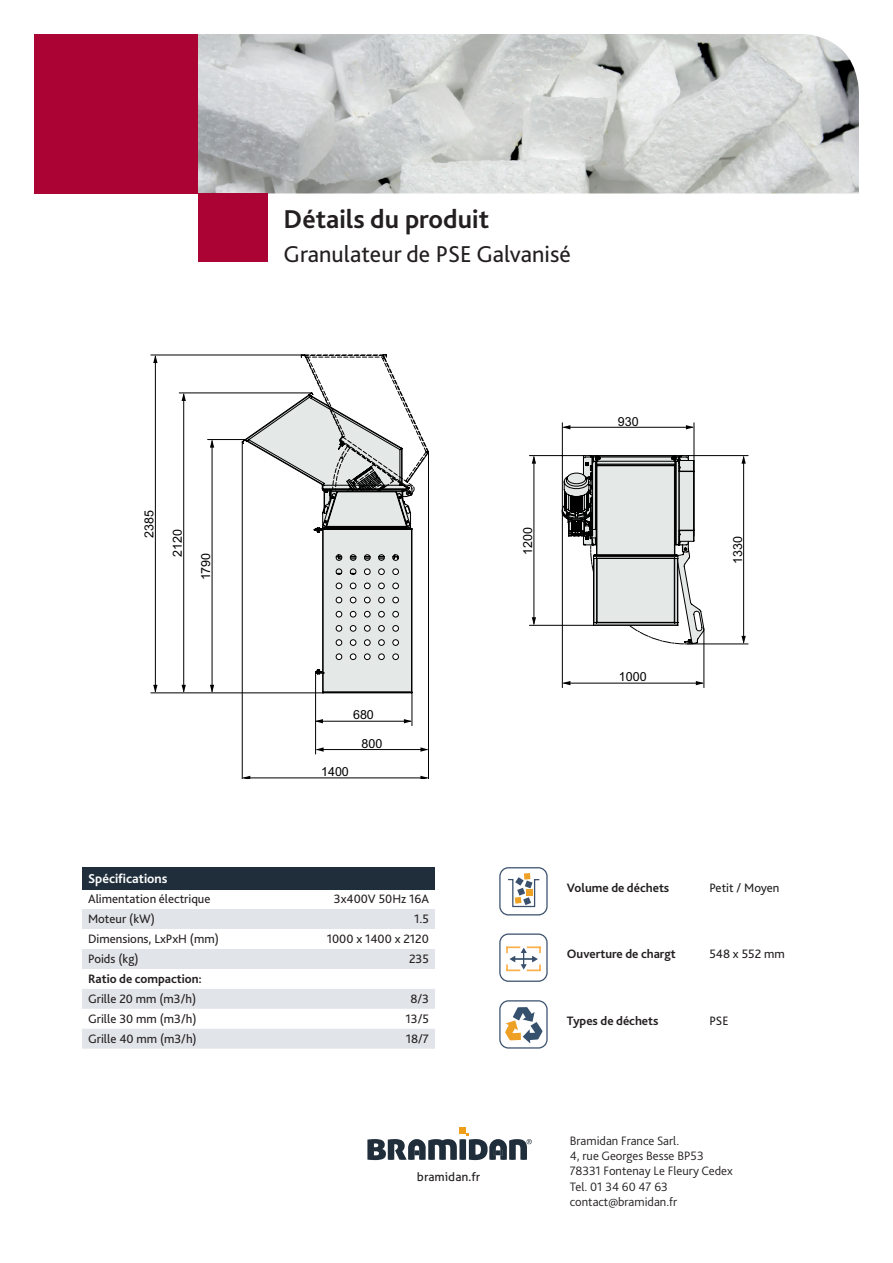
<style>
.page{position:relative;width:893px;height:1263px;background:#fff}
.page>*{position:absolute;margin:0;border:0;box-sizing:border-box;transform-origin:0 0}
.t1{font:700 27px "Bliss Pro";color:#231f20}
.t2{font:24px "Bliss Pro";color:#231f20}
.t3{font:700 13.5px "Bliss Pro";color:#fff}
.t4{font:12.75px "Bliss Pro";color:#231f20}
.t5{font:300 12.75px/15.3px "Bliss Pro";color:#231f20}
.t6{font:700 12.75px "Bliss Pro";color:#231f20}
.t7{font:12.45px "Arial";color:#000001}
.t8{font:12px "Aller";color:#231f20}
</style>
<div class="page">
<img style="left:198px;top:34px;width:661px;height:159px">
<div style="left:34px;top:34px;width:164px;height:159px;background:#ab0333"></div>
<div style="left:198px;top:193px;width:70px;height:69px;background:#ab0333"></div>
<svg style="left:561px;top:455px;width:143px;height:189px"></svg>
<hr style="left:688px;top:455px;width:60px;height:1px;background:#000001">
<hr style="left:529px;top:625px;width:65px;height:1px;background:#000001">
<hr style="left:534px;top:457px;width:1px;height:167px;background:#000001">
<svg style="left:532px;top:456px;width:4px;height:8px"></svg>
<svg style="left:532px;top:617px;width:4px;height:8px"></svg>
<hr style="left:743px;top:457px;width:1px;height:186px;background:#000001">
<svg style="left:741px;top:456px;width:5px;height:8px"></svg>
<svg style="left:741px;top:636px;width:5px;height:8px"></svg>
<hr style="left:563px;top:683px;width:140px;height:1px;background:#000001">
<svg style="left:563px;top:681px;width:7px;height:4px"></svg>
<svg style="left:696px;top:681px;width:8px;height:4px"></svg>
<hr style="left:687px;top:644px;width:61px;height:1px;background:#000001">
<hr style="left:529px;top:455px;width:55px;height:1px;background:#000001">
<hr style="left:694px;top:423px;width:1px;height:113px;background:#000001">
<hr style="left:562px;top:423px;width:1px;height:88px;background:#000001">
<hr style="left:563px;top:427px;width:130px;height:1px;background:#000001">
<svg style="left:562px;top:425px;width:8px;height:4px"></svg>
<svg style="left:686px;top:425px;width:8px;height:4px"></svg>
<hr style="left:562px;top:511px;width:1px;height:177px;background:#000001">
<hr style="left:704px;top:629px;width:1px;height:59px;background:#000001">
<svg style="left:242px;top:354px;width:187px;height:339px"></svg>
<hr style="left:412px;top:693px;width:1px;height:33px;background:#000001">
<hr style="left:315px;top:673px;width:1px;height:81px;background:#000001">
<hr style="left:316px;top:721px;width:95px;height:1px;background:#000001">
<svg style="left:315px;top:719px;width:8px;height:4px"></svg>
<svg style="left:404px;top:719px;width:8px;height:4px"></svg>
<hr style="left:317px;top:749px;width:110px;height:1px;background:#000001">
<svg style="left:316px;top:747px;width:8px;height:5px"></svg>
<svg style="left:420px;top:747px;width:8px;height:5px"></svg>
<hr style="left:242px;top:442px;width:1px;height:337px;background:#000001">
<hr style="left:243px;top:778px;width:184px;height:1px;background:#000001">
<svg style="left:242px;top:776px;width:8px;height:3px"></svg>
<svg style="left:420px;top:776px;width:8px;height:3px"></svg>
<hr style="left:428px;top:452px;width:1px;height:327px;background:#000001">
<hr style="left:151px;top:693px;width:172px;height:1px;background:#000001">
<hr style="left:151px;top:355px;width:151px;height:1px;background:#000001">
<hr style="left:208px;top:439px;width:37px;height:1px;background:#000001">
<hr style="left:155px;top:356px;width:1px;height:336px;background:#000001">
<svg style="left:153px;top:355px;width:5px;height:8px"></svg>
<svg style="left:153px;top:685px;width:5px;height:8px"></svg>
<hr style="left:212px;top:441px;width:1px;height:251px;background:#000001">
<svg style="left:210px;top:439px;width:4px;height:9px"></svg>
<svg style="left:210px;top:685px;width:4px;height:8px"></svg>
<hr style="left:179px;top:393px;width:133px;height:1px;background:#000001">
<hr style="left:183px;top:394px;width:1px;height:298px;background:#000001">
<svg style="left:182px;top:393px;width:4px;height:8px"></svg>
<svg style="left:182px;top:685px;width:4px;height:8px"></svg>
<div style="left:499px;top:867px;width:49px;height:48px;border:1px solid #39506d;border-radius:9px"></div>
<svg style="left:508px;top:873px;width:32px;height:35px"></svg>
<div style="left:499px;top:933px;width:49px;height:49px;border:1px solid #39506d;border-radius:9px"></div>
<svg style="left:506px;top:946px;width:35px;height:25px"></svg>
<div style="left:499px;top:1000px;width:49px;height:48px;border:1px solid #39506d;border-radius:9px"></div>
<svg style="left:505px;top:1007px;width:37px;height:36px"></svg>
<div style="left:82px;top:867px;width:353px;height:22px;background:#202e3b"></div>
<div style="left:82px;top:909px;width:353px;height:20px;background:#e1e4e9"></div>
<div style="left:82px;top:949px;width:353px;height:20px;background:#e1e4e9"></div>
<svg style="left:82px;top:989px;width:353px;height:60px"></svg>
<div style="left:459px;top:1127px;width:7px;height:6px;background:#ee9e18"></div>
<svg style="left:367px;top:1133px;width:165px;height:27px"></svg>
<p class="t7" style="left:142px;top:538px;width:29px;rotate:-90deg">2385</p>
<p class="t7" style="left:170px;top:557px;width:29px;rotate:-90deg">2120</p>
<p class="t7" style="left:199px;top:580px;width:29px;rotate:-90deg">1790</p>
<h1 class="t1" style="left:284px;top:202px;width:207px">Détails du produit</h1>
<h2 class="t2" style="left:284px;top:239px;width:289px">Granulateur de PSE Galvanisé</h2>
<p class="t7" style="left:618px;top:414px;width:22px">930</p>
<p class="t7" style="left:521px;top:555px;width:29px;rotate:-90deg">1200</p>
<p class="t7" style="left:731px;top:564px;width:29px;rotate:-90deg">1330</p>
<p class="t7" style="left:353px;top:708px;width:22px">680</p>
<p class="t7" style="left:362px;top:736px;width:22px">800</p>
<p class="t7" style="left:321px;top:764px;width:29px">1400</p>
<p class="t7" style="left:619px;top:670px;width:29px">1000</p>
<p class="t3" style="left:88px;top:870px;width:81px">Spécifications</p>
<p class="t4" style="left:88px;top:891px;width:124px">Alimentation électrique</p>
<p class="t4" style="left:334px;top:891px;width:97px">3x400V 50Hz 16A</p>
<p class="t4" style="left:88px;top:911px;width:68px">Moteur (kW)</p>
<p class="t4" style="left:414px;top:911px;width:16px">1.5</p>
<p class="t4" style="left:88px;top:931px;width:132px">Dimensions, LxPxH (mm)</p>
<p class="t4" style="left:327px;top:931px;width:104px">1000 x 1400 x 2120</p>
<p class="t4" style="left:88px;top:951px;width:52px">Poids (kg)</p>
<p class="t4" style="left:409px;top:951px;width:21px">235</p>
<p class="t6" style="left:88px;top:971px;width:115px">Ratio de compaction:</p>
<p class="t4" style="left:88px;top:991px;width:110px">Grille 20 mm (m3/h)</p>
<p class="t4" style="left:410px;top:991px;width:20px">8/3</p>
<p class="t4" style="left:88px;top:1010px;width:110px">Grille 30 mm (m3/h)</p>
<p class="t4" style="left:406px;top:1010px;width:25px">13/5</p>
<p class="t4" style="left:88px;top:1030px;width:110px">Grille 40 mm (m3/h)</p>
<p class="t4" style="left:406px;top:1030px;width:25px">18/7</p>
<p class="t8" style="left:417px;top:1169px;width:65px">bramidan.fr</p>
<p class="t6" style="left:567px;top:879px;width:104px">Volume de déchets</p>
<p class="t4" style="left:709px;top:879px;width:72px">Petit / Moyen</p>
<p class="t6" style="left:567px;top:946px;width:111px">Ouverture de chargt</p>
<p class="t4" style="left:709px;top:946px;width:77px">548 x 552 mm</p>
<p class="t6" style="left:567px;top:1012px;width:93px">Types de déchets</p>
<p class="t4" style="left:709px;top:1012px;width:21px">PSE</p>
<p class="t5" style="left:570px;top:1133px;width:164px">Bramidan France Sarl.<br>4, rue Georges Besse BP53<br>78331 Fontenay Le Fleury Cedex<br>Tel. 01 34 60 47 63 contact@bramidan.fr</p>
</div>
